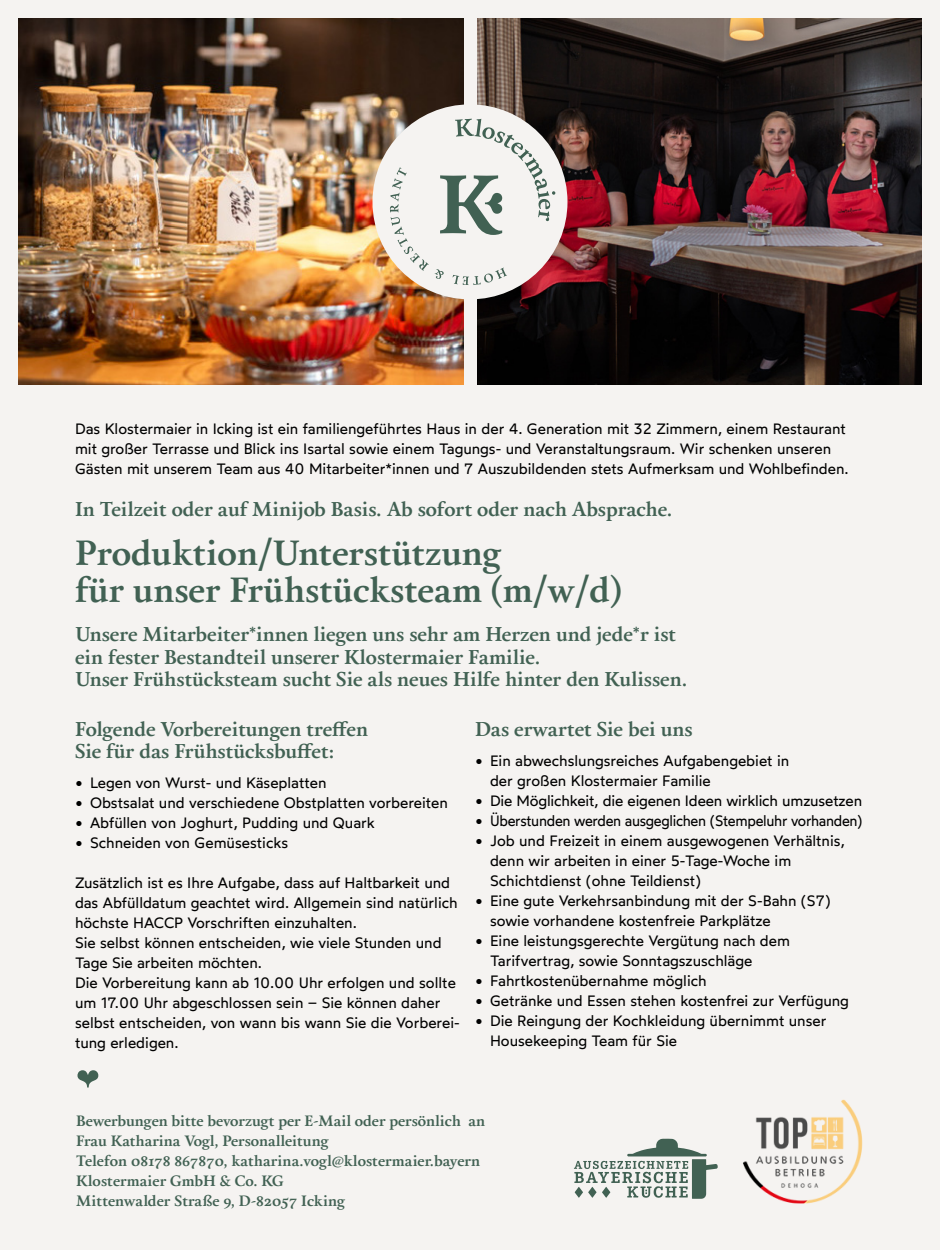
<style>
.page{position:relative;width:940px;height:1250px;background:#f5f3f1}
.page>*{position:absolute;margin:0;border:0;box-sizing:border-box;transform-origin:0 0}
.t1{font:700 35px/37.5px "Calendas Plus";color:#416153}
.t2{font:700 20px/22.5px "Calendas Plus";color:#416153}
.t3{font:15px/20px "Wotfard";color:#000}
.t4{font:700 15px/20px "Calendas Plus";color:#416153}
.t5{font:15px "Wotfard";letter-spacing:-.02em;color:#000}
</style>
<div class="page">
<img style="left:19px;top:19px;width:445px;height:366px">
<img style="left:478px;top:19px;width:443px;height:366px">
<div style="left:372px;top:104px;width:196px;height:195px;background:#f5f3f1;border-radius:50%"></div>
<svg style="left:390px;top:119px;width:166px;height:166px"></svg>
<svg style="left:78px;top:1070px;width:20px;height:17px"></svg>
<img style="left:743px;top:1099px;width:120px;height:105px">
<svg style="left:574px;top:1139px;width:144px;height:60px"></svg>
<p class="t3" style="left:75px;top:418px;width:775px">Das Klostermaier in Icking ist ein familiengeführtes Haus in der 4. Generation mit 32 Zimmern, einem Restaurant mit großer Terrasse und Blick ins Isartal sowie einem Tagungs- und Veranstaltungsraum. Wir schenken unseren<br>Gästen mit unserem Team aus 40 Mitarbeiter*innen und 7 Auszubildenden stets Aufmerksam und Wohlbefinden.</p>
<h2 class="t2" style="left:75px;top:497px;width:599px">In Teilzeit oder auf Minijob Basis. Ab sofort oder nach Absprache.</h2>
<h1 class="t1" style="left:75px;top:533px;width:548px">Produktion/Unterstützung<br>für unser Frühstücksteam (m/w/d)</h1>
<h2 class="t2" style="left:75px;top:622px;width:614px">Unsere Mitarbeiter*innen liegen uns sehr am Herzen und jede*r ist ein fester Bestandteil unserer Klostermaier Familie.<br>Unser Frühstücksteam sucht Sie als neues Hilfe hinter den Kulissen.</h2>
<h2 class="t2" style="left:75px;top:717px;width:295px">Folgende Vorbereitungen treffen<br>Sie für das Frühstücksbuffet:</h2>
<p class="t3" style="left:75px;top:772px;width:253px">• Legen von Wurst- und Käseplatten</p>
<p class="t3" style="left:75px;top:792px;width:375px">• Obstsalat und verschiedene Obstplatten vorbereiten</p>
<p class="t3" style="left:75px;top:812px;width:301px">• Abfüllen von Joghurt, Pudding und Quark</p>
<p class="t3" style="left:75px;top:832px;width:215px">• Schneiden von Gemüsesticks</p>
<p class="t3" style="left:75px;top:872px;width:386px">Zusätzlich ist es Ihre Aufgabe, dass auf Haltbarkeit und das Abfülldatum geachtet wird. Allgemein sind natürlich höchste HACCP Vorschriften einzuhalten.<br>Sie selbst können entscheiden, wie viele Stunden und Tage Sie arbeiten möchten.<br>Die Vorbereitung kann ab 10.00 Uhr erfolgen und sollte um 17.00 Uhr abgeschlossen sein – Sie können daher selbst entscheiden, von wann bis wann Sie die Vorberei&shy;tung erledigen.</p>
<h2 class="t2" style="left:475px;top:717px;width:219px">Das erwartet Sie bei uns</h2>
<p class="t3" style="left:490px;top:750px;width:301px;text-indent:-15px">• Ein abwechslungsreiches Aufgabengebiet in der großen Klostermaier Familie</p>
<p class="t3" style="left:475px;top:790px;width:389px">• Die Möglichkeit, die eigenen Ideen wirklich umzusetzen</p>
<p class="t5" style="left:475px;top:811px;width:389px">• Überstunden werden ausgeglichen (Stempeluhr vorhanden)</p>
<p class="t3" style="left:490px;top:830px;width:357px;text-indent:-15px">• Job und Freizeit in einem ausgewogenen Verhältnis, denn wir arbeiten in einer 5-Tage-Woche im<br>Schichtdienst (ohne Teildienst)</p>
<p class="t3" style="left:490px;top:890px;width:342px;text-indent:-15px">• Eine gute Verkehrsanbindung mit der S-Bahn (S7) sowie vorhandene kostenfreie Parkplätze</p>
<p class="t3" style="left:490px;top:930px;width:302px;text-indent:-15px">• Eine leistungsgerechte Vergütung nach dem<br>Tarifvertrag, sowie Sonntagszuschläge</p>
<p class="t3" style="left:475px;top:970px;width:233px">• Fahrtkostenübernahme möglich</p>
<p class="t3" style="left:475px;top:990px;width:375px">• Getränke und Essen stehen kostenfrei zur Verfügung</p>
<p class="t3" style="left:490px;top:1010px;width:338px;text-indent:-15px">• Die Reingung der Kochkleidung übernimmt unser<br>Housekeeping Team für Sie</p>
<p class="t4" style="left:76px;top:1110px;width:410px">Bewerbungen bitte bevorzugt per E-Mail oder persönlich an Frau Katharina Vogl, Personalleitung<br>Telefon 08178 867870, katharina.vogl@klostermaier.bayern Klostermaier GmbH &amp; Co. KG<br>Mittenwalder Straße 9, D-82057 Icking</p>
</div>
